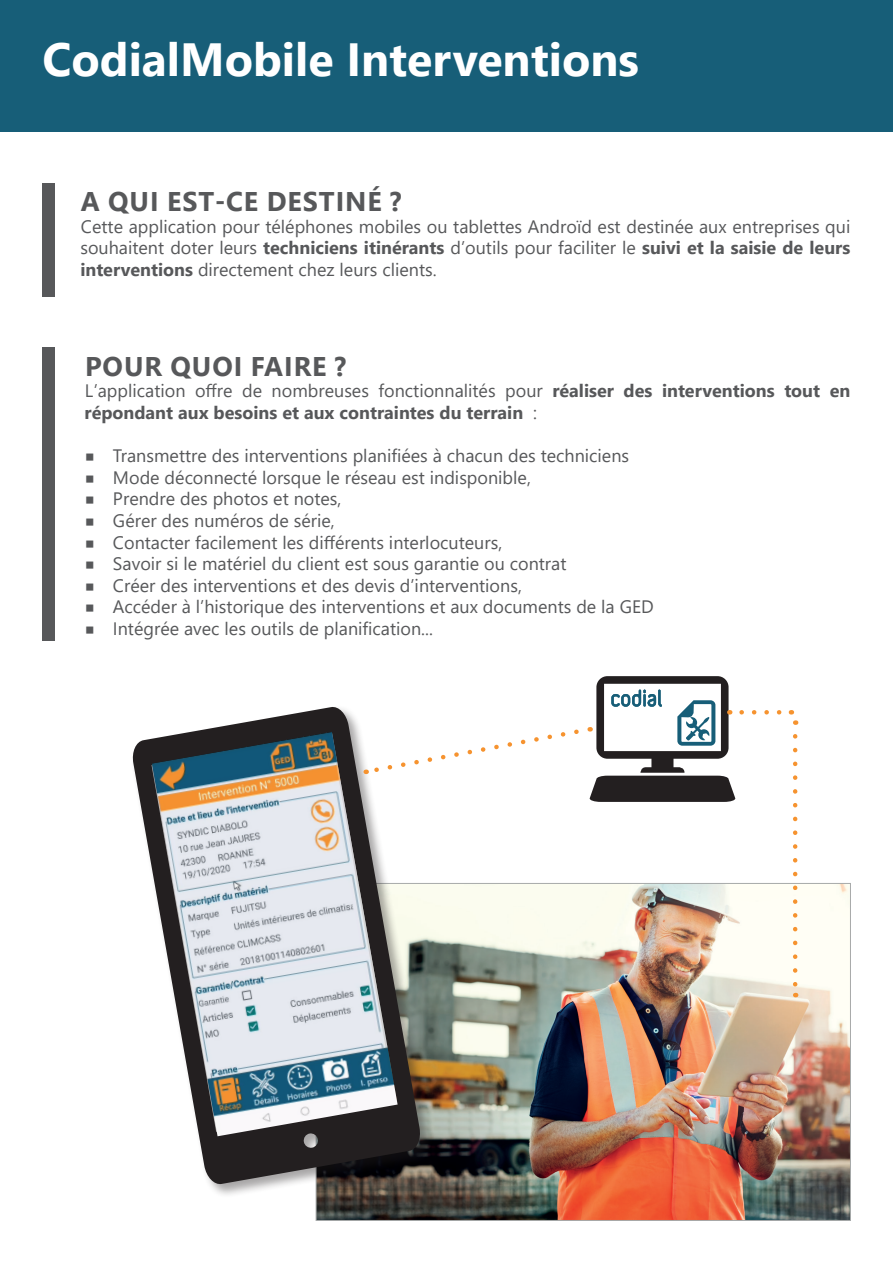
<style>
.page{position:relative;width:893px;height:1263px;background:#fff}
.page>*{position:absolute;margin:0;border:0;box-sizing:border-box;transform-origin:0 0}
.t1{font:700 46.5px "Segoe UI";color:#fff}
.t2{font:700 27px "Segoe UI";letter-spacing:.035em;color:#57585a}
.t3{font:18px/21.6px "Segoe UI";color:#57585a;text-align:justify}
.t4{font:700 18px/21.6px "Segoe UI";color:#57585a}
.s1{font-weight:700}
.s2{font-weight:400}
.s3{font-family:"Montserrat"}
</style>
<div class="page">
<div style="left:0;top:0;width:893px;height:132px;background:#175e78"></div>
<div style="left:43px;top:183px;width:12px;height:114px;background:#57585a"></div>
<div style="left:43px;top:348px;width:12px;height:293px;background:#57585a"></div>
<img style="left:318px;top:885px;width:531px;height:334px">
<div style="left:131px;top:705px;width:303px;height:493px;background:#231f20;opacity:.4"></div>
<svg style="left:131px;top:706px;width:290px;height:479px"></svg>
<img style="left:152px;top:732px;width:246px;height:404px">
<svg style="left:366px;top:726px;width:213px;height:50px"></svg>
<svg style="left:742px;top:710px;width:40px;height:4px"></svg>
<svg style="left:590px;top:676px;width:145px;height:126px"></svg>
<svg style="left:793px;top:736px;width:4px;height:261px"></svg>
<h1 class="t1" style="left:43px;top:16px;width:598px">CodialMobile Interventions</h1>
<h2 class="t2" style="left:81px;top:176px;width:322px">A QUI EST-CE DESTINÉ ?</h2>
<p class="t3" style="left:80px;top:214px;width:772px">Cette application pour téléphones mobiles ou tablettes Androïd est destinée aux entreprises qui souhaitent doter leurs <span class="s1">techniciens itinérants</span> d’outils pour faciliter le <span class="s1">suivi et la saisie de leurs interventions</span> directement chez leurs clients.</p>
<h2 class="t2" style="left:85px;top:341px;width:263px">POUR QUOI FAIRE ?</h2>
<p class="t4" style="left:85px;top:379px;width:767px"><span class="s2">L’application offre de nombreuses fonctionnalités pour</span> réaliser des interventions tout en répondant aux besoins et aux contraintes du terrain <span class="s2">:</span></p>
<p class="t3" style="left:85px;top:443px;width:546px"><span class="s3">■</span> Transmettre des interventions planifiées à chacun des techniciens</p>
<p class="t3" style="left:85px;top:465px;width:448px"><span class="s3">■</span> Mode déconnecté lorsque le réseau est indisponible,</p>
<p class="t3" style="left:85px;top:487px;width:258px"><span class="s3">■</span> Prendre des photos et notes,</p>
<p class="t3" style="left:85px;top:508px;width:252px"><span class="s3">■</span> Gérer des numéros de série,</p>
<p class="t3" style="left:85px;top:530px;width:419px"><span class="s3">■</span> Contacter facilement les différents interlocuteurs,</p>
<p class="t3" style="left:85px;top:551px;width:483px"><span class="s3">■</span> Savoir si le matériel du client est sous garantie ou contrat</p>
<p class="t3" style="left:85px;top:573px;width:439px"><span class="s3">■</span> Créer des interventions et des devis d’interventions,</p>
<p class="t3" style="left:85px;top:595px;width:571px"><span class="s3">■</span> Accéder à l’historique des interventions et aux documents de la GED</p>
<p class="t3" style="left:85px;top:616px;width:350px"><span class="s3">■</span> Intégrée avec les outils de planification...</p>
</div>
